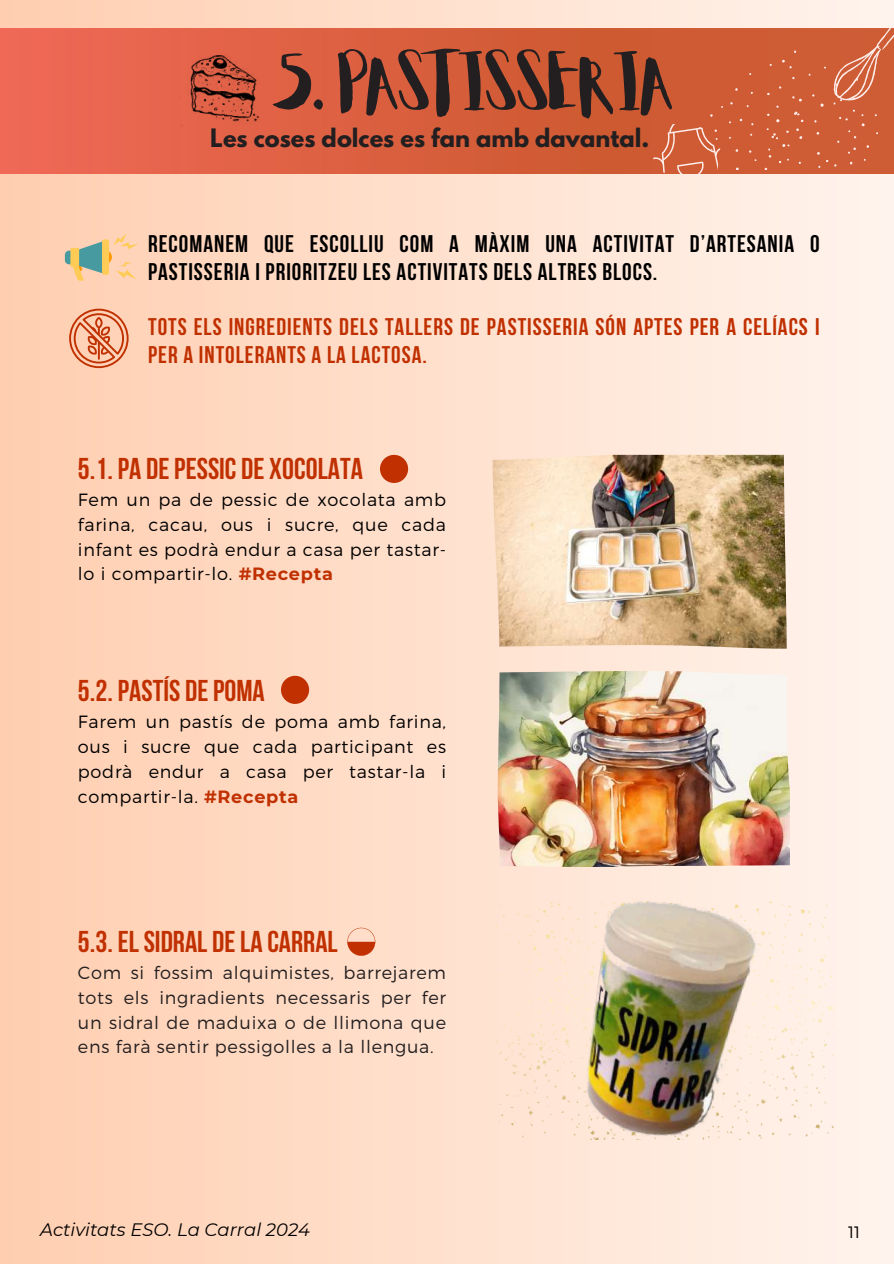
<style>
.page{position:relative;width:894px;height:1264px;background:#fff}
.page>*{position:absolute;margin:0;border:0;box-sizing:border-box;transform-origin:0 0}
.t1{font:64.8px "Aloja Extended";letter-spacing:-.08em;color:#231f20}
.t2{font:700 30px "Bebas Neue";color:#c03000}
.t3{font:700 24px/28.2px "Bebas Neue";letter-spacing:.04em;color:#000}
.t4{font:700 24px/28.2px "Bebas Neue";letter-spacing:.04em;color:#c03000}
.t5{font:700 22.5px "League Spartan";color:#231f20}
.t6{font:italic 18px "Montserrat";color:#000}
.t7{font:300 17.7px/24.8px "Montserrat";letter-spacing:.04em;color:#000;text-align:justify}
.t8{font:300 17.7px/24.8px "Montserrat";letter-spacing:.04em;color:#231f20;text-align:justify}
.t9{font:300 16.5px "Montserrat";color:#000}
.s1{font-weight:700;color:#c03000}
</style>
<div class="page">
<div style="left:0;top:0;width:893px;height:1263px;background:linear-gradient(to right,#ffceb0,#fff4ed)"></div>
<svg style="left:0;top:28px;width:893px;height:145px;background:#db6040"></svg>
<img style="left:180px;top:55px;width:79px;height:71px">
<svg style="left:651px;top:114px;width:71px;height:65px;background:#d5724f"></svg>
<svg style="left:764px;top:10px;width:129px;height:160px;background:#d57250"></svg>
<svg style="left:65px;top:233px;width:73px;height:48px;background:#dec69f"></svg>
<svg style="left:69px;top:309px;width:59px;height:59px;background:#eba07f"></svg>
<img style="left:496px;top:901px;width:337px;height:238px">
<img style="left:560px;top:877px;width:211px;height:286px">
<div style="left:380px;top:455px;width:28px;height:28px;background:#c03000;border-radius:50%"></div>
<svg style="left:347px;top:927px;width:28px;height:28px"></svg>
<img style="left:492px;top:455px;width:294px;height:194px">
<img style="left:497px;top:671px;width:292px;height:196px">
<div style="left:281px;top:675px;width:28px;height:29px;background:#c03000;border-radius:50%"></div>
<h1 class="t1" style="left:272px;top:55px;width:407px">5. PASTISSERIA</h1>
<p class="t5" style="left:210px;top:127px;width:440px">Les coses dolces es fan amb davantal.</p>
<h3 class="t3" style="left:148px;top:232px;width:672px">RECOMANEM QUE ESCOLLIU COM A MÀXIM UNA ACTIVITAT D’ARTESANIA O<br>PASTISSERIA I PRIORITZEU LES ACTIVITATS DELS ALTRES BLOCS.</h3>
<h3 class="t4" style="left:148px;top:315px;width:672px">TOTS ELS INGREDIENTS DELS TALLERS DE PASTISSERIA SÓN APTES PER A CELÍACS I<br>PER A INTOLERANTS A LA LACTOSA.</h3>
<h2 class="t2" style="left:78px;top:456px;width:286px">5.1. PA DE PESSIC DE XOCOLATA</h2>
<p class="t7" style="left:78px;top:486px;width:369px">Fem un pa de pessic de xocolata amb farina, cacau, ous i sucre, que cada infant es podrà endur a casa per tastar&shy;lo i compartir-lo. <span class="s1">#Recepta</span></p>
<h2 class="t2" style="left:78px;top:678px;width:188px">5.2. PASTÍS DE POMA</h2>
<p class="t7" style="left:78px;top:708px;width:369px">Farem un pastís de poma amb farina, ous i sucre que cada participant es podrà endur a casa per tastar-la i compartir-la. <span class="s1">#Recepta</span></p>
<h2 class="t2" style="left:78px;top:929px;width:261px">5.3. EL SIDRAL DE LA CARRAL</h2>
<p class="t8" style="left:78px;top:959px;width:369px">Com si fossim alquimistes, barrejarem tots els ingradients necessaris per fer un sidral de maduixa o de llimona que ens farà sentir pessigolles a la llengua.</p>
<p class="t6" style="left:40px;top:1218px;width:271px">Activitats ESO. La Carral 2024</p>
<p class="t9" style="left:847px;top:1221px;width:14px">11</p>
</div>
